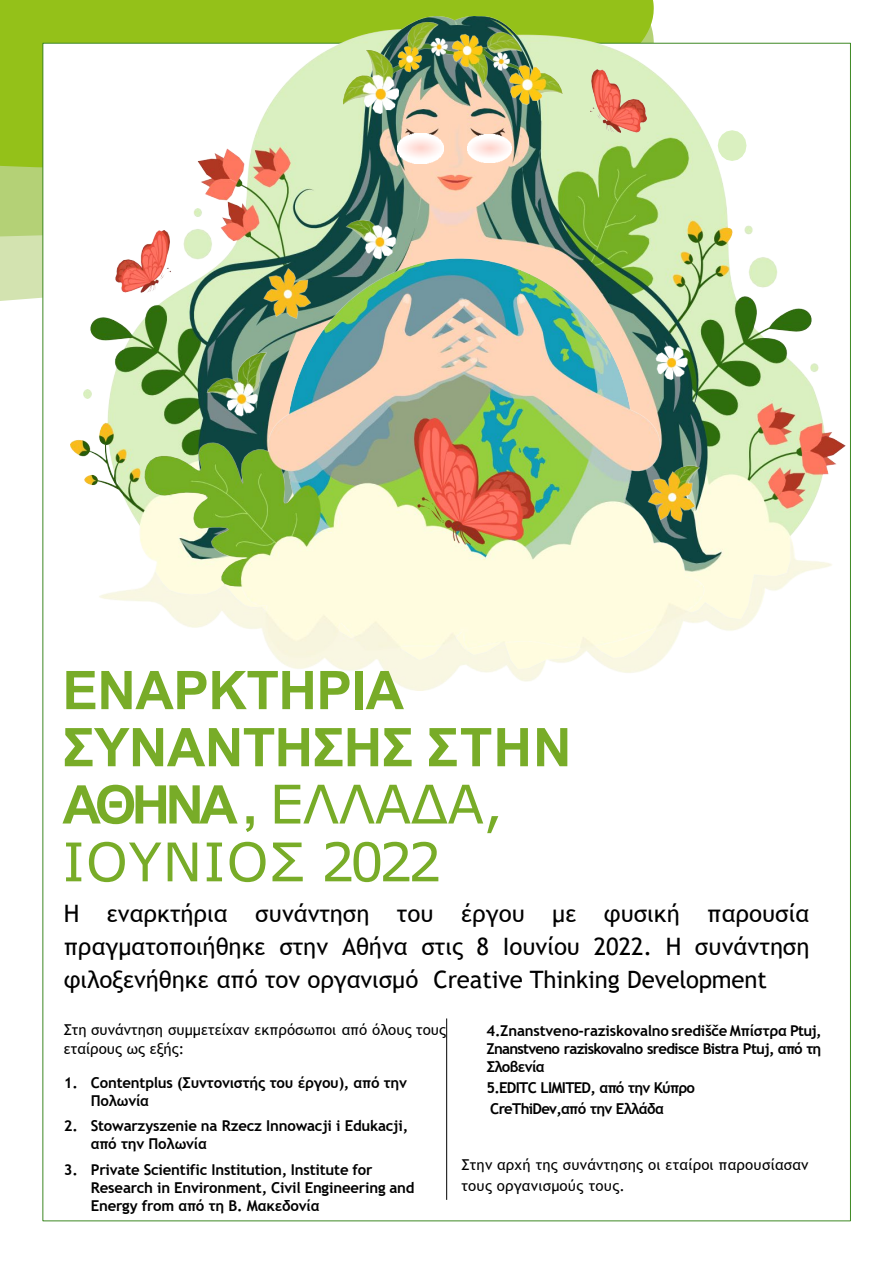
<style>
.page{position:relative;width:893px;height:1264px;background:#fff}
.page>*{position:absolute;margin:0;border:0;box-sizing:border-box;transform-origin:0 0}
.t1{font:700 53.25px/57.3px "Arial";letter-spacing:-.01em;color:#78ac28}
.t2{font:24px/33.2px "Trebuchet MS";letter-spacing:-.005em;color:#000;text-align:justify}
.t3{font:700 15px/18px "Trebuchet MS";letter-spacing:-.015em;color:#000}
.t4{font:15px/21px "Trebuchet MS";letter-spacing:.005em;color:#000}
.t5{font:700 15px "Trebuchet MS";letter-spacing:-.05em;color:#000}
.s1{font-family:"Verdana";font-weight:400}
</style>
<div class="page">
<div style="left:0;top:0;width:653px;height:168px;background:#94c119"></div>
<div style="left:43px;top:43px;width:807px;height:1177px;background:#fff"></div>
<img style="left:71px;top:17px;width:774px;height:549px">
<img style="left:467px;top:134px;width:44px;height:29px">
<img style="left:397px;top:134px;width:46px;height:29px">
<img style="left:343px;top:23px;width:219px;height:91px">
<img style="left:99px;top:208px;width:732px;height:482px">
<img style="left:590px;top:69px;width:56px;height:63px">
<svg style="left:717px;top:130px;width:29px;height:31px"></svg>
<svg style="left:83px;top:389px;width:9px;height:10px"></svg>
<hr style="left:446px;top:1018px;width:1px;height:181px;background:#000">
<p class="t1" style="left:62px;top:662px;width:510px">ΕΝΑΡΚΤΗΡΙΑ<br>ΣΥΝΑΝΤΗΣΗΣ ΣΤΗΝ<br>ΑΘΗΝΑ , <span class="s1">ΕΛΛΑΔΑ,<br>ΙΟΥΝΙΟΣ 2022</span></p>
<p class="t2" style="left:64px;top:896px;width:747px">Η εναρκτήρια συνάντηση του έργου με φυσική παρουσία πραγματοποιήθηκε στην Αθήνα στις 8 Ιουνίου 2022. Η συνάντηση φιλοξενήθηκε από τον οργανισμό Creative Thinking Development</p>
<p class="t4" style="left:64px;top:1019px;width:384px;line-height:19.5px">Στη συνάντηση συμμετείχαν εκπρόσωποι από όλους τους εταίρους ως εξής:</p>
<p class="t3" style="left:91px;top:1073px;width:318px;text-indent:-27px">1. Contentplus (Συντονιστής του έργου), από την<br>Πολωνία</p>
<p class="t3" style="left:91px;top:1116px;width:319px;text-indent:-27px">2. Stowarzyszenie na Rzecz Innowacji i Edukacji, από την Πολωνία</p>
<p class="t3" style="left:91px;top:1160px;width:325px;text-indent:-27px">3. Private Scientific Institution, Institute for<br>Research in Environment, Civil Engineering and<br>Energy from από τη Β. Μακεδονία</p>
<p class="t3" style="left:486px;top:1021px;width:337px;text-align:justify">4.Znanstveno-raziskovalno središče Μπίστρα Ptuj, Znanstveno raziskovalno sredisce Bistra Ptuj, από τη Σλοβενία</p>
<p class="t5" style="left:486px;top:1078px;width:210px">5.EDITC LIMITED, από την Κύπρο</p>
<p class="t5" style="left:490px;top:1099px;width:175px">CreThiDev,από την Ελλάδα</p>
<p class="t4" style="left:461px;top:1153px;width:349px">Στην αρχή της συνάντησης οι εταίροι παρουσίασαν τους οργανισμούς τους.</p>
</div>
